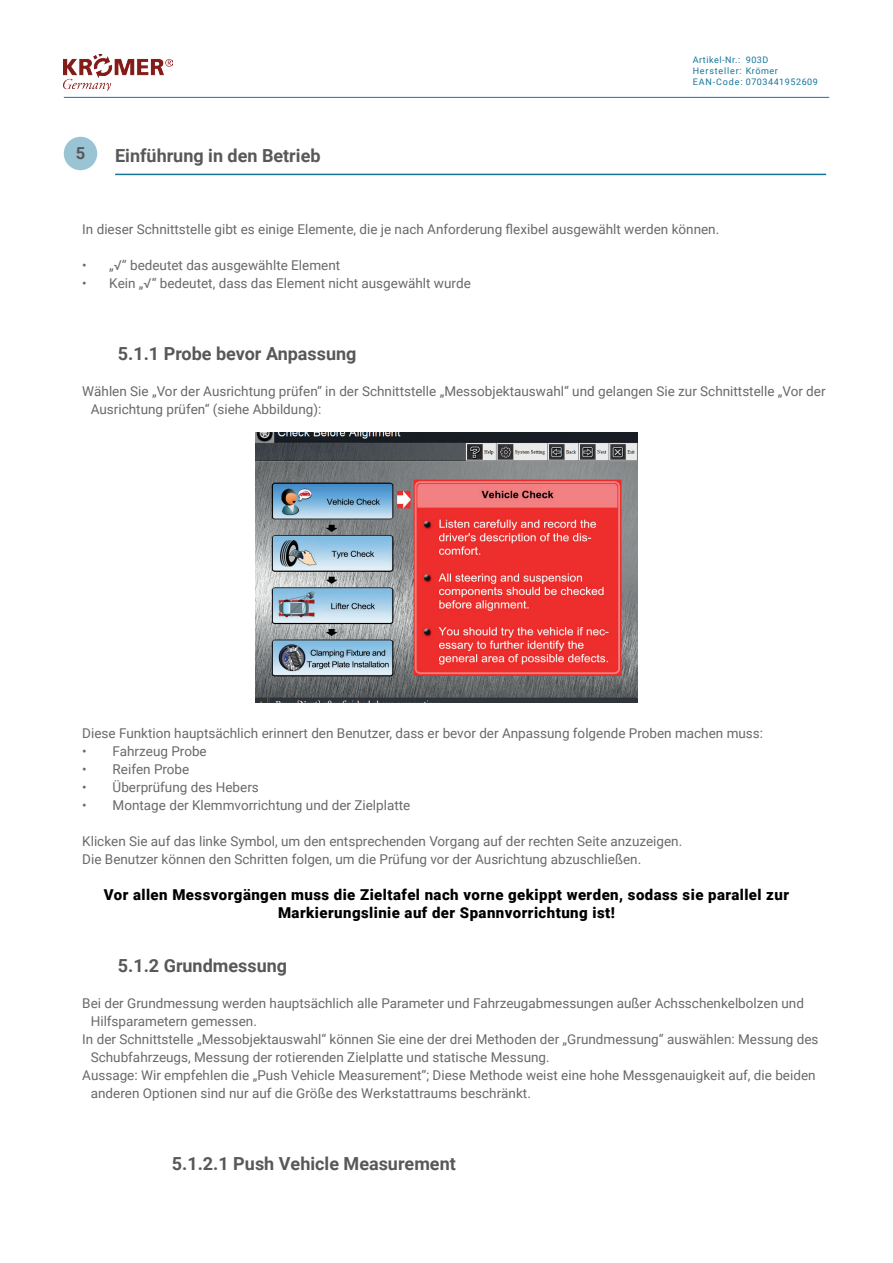
<style>
.page{position:relative;width:893px;height:1263px;background:#fff}
.page>*{position:absolute;margin:0;border:0;box-sizing:border-box;transform-origin:0 0}
.t1{font:700 18px "Roboto";color:#57585a}
.t2{font:700 16.5px "Roboto";color:#57585a}
.t3{font:900 15px/18px "Roboto";letter-spacing:.03em;color:#000;text-align:center}
.t4{font:13.5px/18px "Roboto";color:#69696c}
.t5{font:9px/10.8px "Roboto";letter-spacing:.06em;color:#16749b}
</style>
<div class="page">
<img style="left:64px;top:54px;width:109px;height:37px">
<hr style="left:64px;top:97px;width:765px;height:1px;background:#16749b">
<hr style="left:115px;top:174px;width:711px;height:1px;background:#16749b">
<div style="left:64px;top:137px;width:33px;height:33px;background:#9ac3d3;border-radius:50%"></div>
<img style="left:256px;top:432px;width:381px;height:270px">
<p class="t2" style="left:76px;top:142px;width:11px">5</p>
<h1 class="t1" style="left:115px;top:143px;width:207px">Einführung in den Betrieb</h1>
<p class="t5" style="left:693px;top:54px;width:127px">Artikel-Nr.:<br>Hersteller: Krömer<br>EAN-Code: 0703441952609</p>
<p class="t5" style="left:746px;top:54px;width:24px">903D</p>
<p class="t4" style="left:82px;top:220px;width:638px">In dieser Schnittstelle gibt es einige Elemente, die je nach Anforderung flexibel ausgewählt werden können.</p>
<p class="t4" style="left:82px;top:256px;width:259px">• „√“ bedeutet das ausgewählte Element</p>
<p class="t4" style="left:82px;top:274px;width:390px">• Kein „√“ bedeutet, dass das Element nicht ausgewählt wurde</p>
<h1 class="t1" style="left:118px;top:341px;width:240px">5.1.1 Probe bevor Anpassung</h1>
<p class="t4" style="left:91px;top:382px;width:736px;text-indent:-9px">Wählen Sie „Vor der Ausrichtung prüfen“ in der Schnittstelle „Messobjektauswahl“ und gelangen Sie zur Schnittstelle „Vor der<br>Ausrichtung prüfen“ (siehe Abbildung):</p>
<p class="t4" style="left:82px;top:724px;width:682px">Diese Funktion hauptsächlich erinnert den Benutzer, dass er bevor der Anpassung folgende Proben machen muss:</p>
<p class="t4" style="left:82px;top:742px;width:126px">• Fahrzeug Probe</p>
<p class="t4" style="left:82px;top:760px;width:109px">• Reifen Probe</p>
<p class="t4" style="left:82px;top:778px;width:178px">• Überprüfung des Hebers</p>
<p class="t4" style="left:82px;top:796px;width:330px">• Montage der Klemmvorrichtung und der Zielplatte</p>
<p class="t4" style="left:82px;top:832px;width:601px">Klicken Sie auf das linke Symbol, um den entsprechenden Vorgang auf der rechten Seite anzuzeigen.<br>Die Benutzer können den Schritten folgen, um die Prüfung vor der Ausrichtung abzuschließen.</p>
<p class="t3" style="left:104px;top:885px;width:687px">Vor allen Messvorgängen muss die Zieltafel nach vorne gekippt werden, sodass sie parallel zur<br>Markierungslinie auf der Spannvorrichtung ist!</p>
<h1 class="t1" style="left:118px;top:953px;width:171px">5.1.2 Grundmessung</h1>
<p class="t4" style="left:82px;top:994px;width:723px">Bei der Grundmessung werden hauptsächlich alle Parameter und Fahrzeugabmessungen außer Achsschenkelbolzen und</p>
<p class="t4" style="left:91px;top:1012px;width:168px">Hilfsparametern gemessen.</p>
<p class="t4" style="left:82px;top:1030px;width:738px">In der Schnittstelle „Messobjektauswahl“ können Sie eine der drei Methoden der „Grundmessung“ auswählen: Messung des</p>
<p class="t4" style="left:91px;top:1048px;width:460px">Schubfahrzeugs, Messung der rotierenden Zielplatte und statische Messung.</p>
<p class="t4" style="left:82px;top:1066px;width:735px">Aussage: Wir empfehlen die „Push Vehicle Measurement“; Diese Methode weist eine hohe Messgenauigkeit auf, die beiden</p>
<p class="t4" style="left:91px;top:1084px;width:442px">anderen Optionen sind nur auf die Größe des Werkstattraums beschränkt.</p>
<h1 class="t1" style="left:172px;top:1151px;width:286px">5.1.2.1 Push Vehicle Measurement</h1>
</div>
